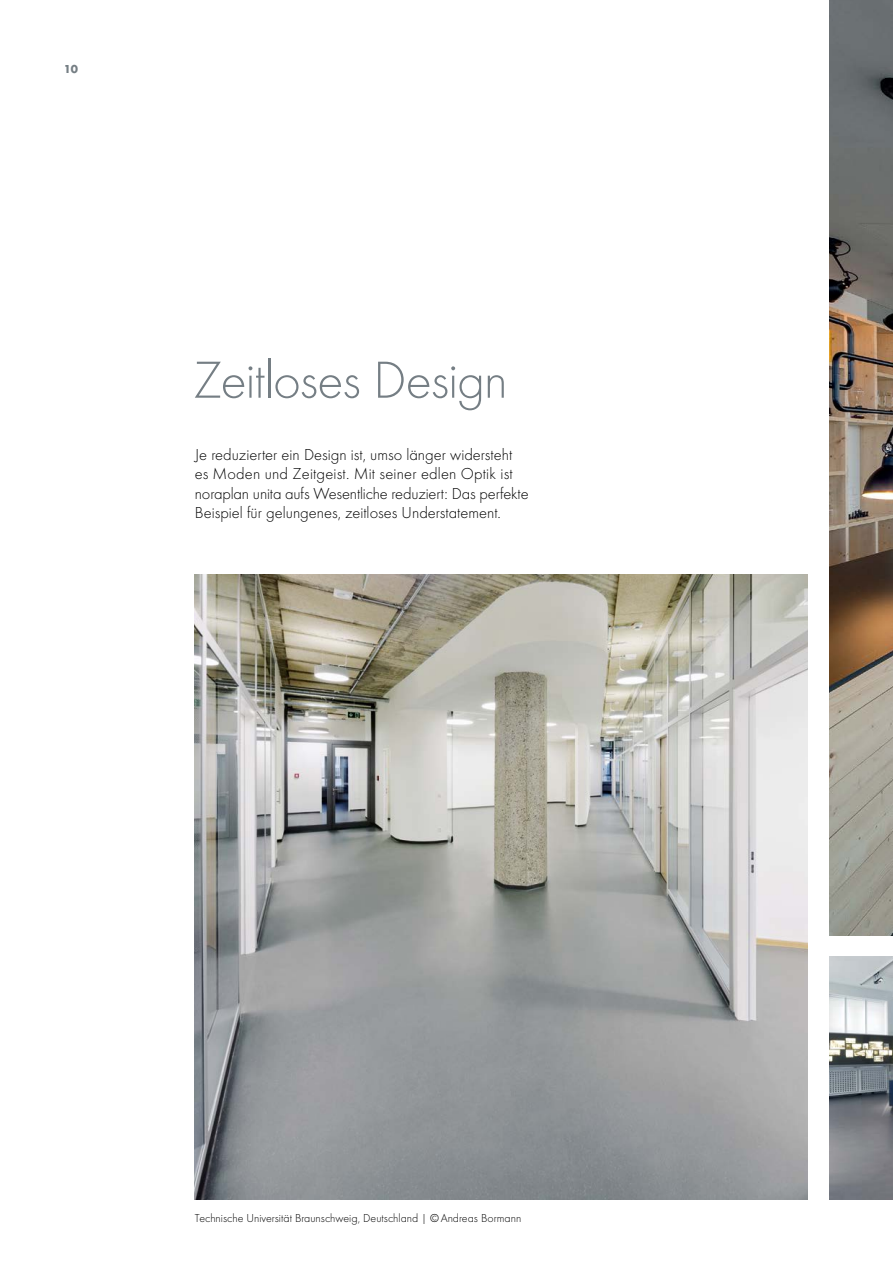
<style>
.page{position:relative;width:893px;height:1263px;background:#fff}
.page>*{position:absolute;margin:0;border:0;box-sizing:border-box;transform-origin:0 0}
.t1{font:300 54px "Futura";letter-spacing:-.02em;color:#757e84}
.t2{font:300 16.5px/19.5px "Futura";color:#000}
.t3{font:300 12px "Futura";color:#000}
.t4{font:700 12px "Futura";color:#757e84}
</style>
<div class="page">
<img style="left:829px;top:0;width:64px;height:935px">
<img style="left:195px;top:574px;width:613px;height:625px">
<img style="left:829px;top:957px;width:64px;height:242px">
<p class="t4" style="left:64px;top:62px;width:16px">10</p>
<h1 class="t1" style="left:193px;top:349px;width:316px">Zeitloses Design</h1>
<p class="t2" style="left:195px;top:445px;width:335px">Je reduzierter ein Design ist, umso länger widersteht es Moden und Zeitgeist. Mit seiner edlen Optik ist noraplan unita aufs Wesentliche reduziert: Das perfekte Beispiel für gelungenes, zeitloses Understatement.</p>
<p class="t3" style="left:195px;top:1211px;width:328px">Technische Universität Braunschweig, Deutschland | ©Andreas Bormann</p>
</div>
